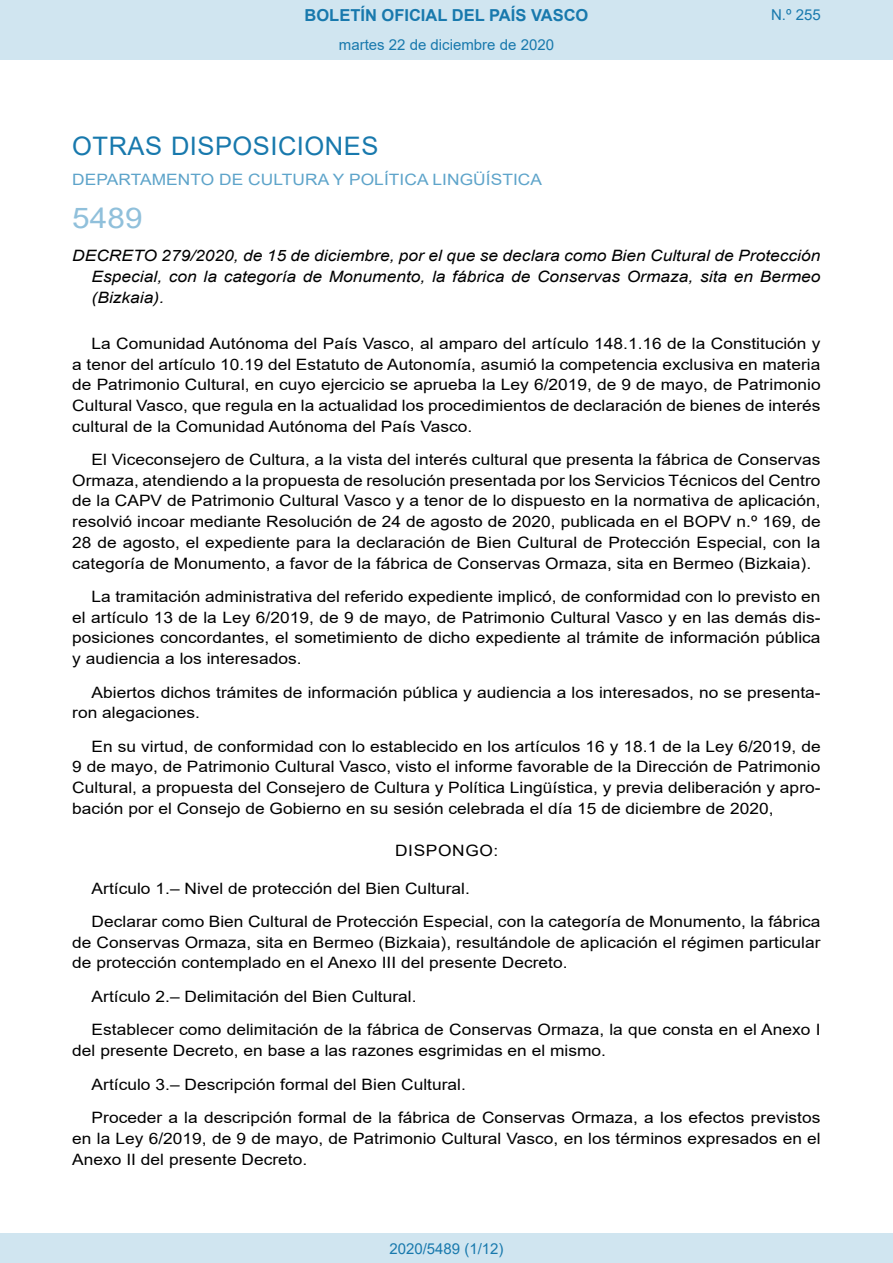
<style>
.page{position:relative;width:893px;height:1263px;background:#fff}
.page>*{position:absolute;margin:0;border:0;box-sizing:border-box;transform-origin:0 0}
.BOPVOrden{font:28.5px "Arial";color:#90c0db;scale:1.11 1}
.BOPVSeccion{font:25.5px "Arial";letter-spacing:.02em;color:#1879ad}
.t1{font:700 16.5px "Arial";color:#1879ad}
.BOPVDetalle{font:15.6px/20.7px "Arial";color:#000;text-align:justify;scale:1.11 1}
.BOPVTitulo{font:italic 15.6px/20.7px "Arial";color:#000;text-align:justify;scale:1.11 1}
.BOPVOrganismo{font:15.6px "Arial";letter-spacing:.005em;color:#5ea4ca;scale:1.11 1}
.BOPVClave{font:15.6px "Arial";letter-spacing:.035em;color:#000;scale:1.11 1}
.Paginacion_Centro{font:15px "Arial";color:#1879ad}
</style>
<div class="page">
<div style="left:0;top:0;width:893px;height:60px;background:#d0e5f0"></div>
<div style="left:0;top:1233px;width:893px;height:30px;background:#d0e5f0"></div>
<p class="t1" style="left:305px;top:3px;width:285px">BOLETÍN OFICIAL DEL PAÍS VASCO</p>
<p class="Paginacion_Centro" style="left:339px;top:35px;width:217px">martes 22 de diciembre de 2020</p>
<p class="Paginacion_Centro" style="left:771px;top:5px;width:51px">N.º 255</p>
<p class="BOPVSeccion" style="left:72px;top:128px;width:308px">OTRAS DISPOSICIONES</p>
<p class="BOPVOrganismo" style="left:72px;top:169px;width:425px">DEPARTAMENTO DE CULTURA Y POLÍTICA LINGÜÍSTICA</p>
<p class="BOPVOrden" style="left:72px;top:198px;width:65px">5489</p>
<p class="BOPVTitulo" style="left:92px;top:246px;width:658px;text-indent:-19px">DECRETO 279/2020, de 15 de diciembre, por el que se declara como Bien Cultural de Protección Especial, con la categoría de Monumento, la fábrica de Conservas Ormaza, sita en Bermeo (Bizkaia).</p>
<p class="BOPVDetalle" style="left:72px;top:333px;width:676px;text-indent:19px">La Comunidad Autónoma del País Vasco, al amparo del artículo 148.1.16 de la Constitución y a tenor del artículo 10.19 del Estatuto de Autonomía, asumió la competencia exclusiva en materia de Patrimonio Cultural, en cuyo ejercicio se aprueba la Ley 6/2019, de 9 de mayo, de Patrimonio Cultural Vasco, que regula en la actualidad los procedimientos de declaración de bienes de interés cultural de la Comunidad Autónoma del País Vasco.</p>
<p class="BOPVDetalle" style="left:72px;top:449px;width:676px;text-indent:19px">El Viceconsejero de Cultura, a la vista del interés cultural que presenta la fábrica de Conservas Ormaza, atendiendo a la propuesta de resolución presentada por los Servicios Técnicos del Centro de la CAPV de Patrimonio Cultural Vasco y a tenor de lo dispuesto en la normativa de aplicación, resolvió incoar mediante Resolución de 24 de agosto de 2020, publicada en el BOPV n.º 169, de 28 de agosto, el expediente para la declaración de Bien Cultural de Protección Especial, con la categoría de Monumento, a favor de la fábrica de Conservas Ormaza, sita en Bermeo (Bizkaia).</p>
<p class="BOPVDetalle" style="left:72px;top:586px;width:676px;text-indent:19px">La tramitación administrativa del referido expediente implicó, de conformidad con lo previsto en el artículo 13 de la Ley 6/2019, de 9 de mayo, de Patrimonio Cultural Vasco y en las demás dis&shy;posiciones concordantes, el sometimiento de dicho expediente al trámite de información pública y audiencia a los interesados.</p>
<p class="BOPVDetalle" style="left:72px;top:682px;width:676px;text-indent:19px">Abiertos dichos trámites de información pública y audiencia a los interesados, no se presenta&shy;ron alegaciones.</p>
<p class="BOPVDetalle" style="left:72px;top:736px;width:676px;text-indent:19px">En su virtud, de conformidad con lo establecido en los artículos 16 y 18.1 de la Ley 6/2019, de 9 de mayo, de Patrimonio Cultural Vasco, visto el informe favorable de la Dirección de Patrimonio Cultural, a propuesta del Consejero de Cultura y Política Lingüística, y previa deliberación y apro&shy;bación por el Consejo de Gobierno en su sesión celebrada el día 15 de diciembre de 2020,</p>
<p class="BOPVClave" style="left:395px;top:840px;width:94px">DISPONGO:</p>
<p class="BOPVDetalle" style="left:92px;top:878px;width:342px">Artículo 1.– Nivel de protección del Bien Cultural.</p>
<p class="BOPVDetalle" style="left:72px;top:911px;width:676px;text-indent:19px">Declarar como Bien Cultural de Protección Especial, con la categoría de Monumento, la fábrica de Conservas Ormaza, sita en Bermeo (Bizkaia), resultándole de aplicación el régimen particular de protección contemplado en el Anexo III del presente Decreto.</p>
<p class="BOPVDetalle" style="left:92px;top:986px;width:294px">Artículo 2.– Delimitación del Bien Cultural.</p>
<p class="BOPVDetalle" style="left:72px;top:1019px;width:676px;text-indent:19px">Establecer como delimitación de la fábrica de Conservas Ormaza, la que consta en el Anexo I del presente Decreto, en base a las razones esgrimidas en el mismo.</p>
<p class="BOPVDetalle" style="left:92px;top:1073px;width:339px">Artículo 3.– Descripción formal del Bien Cultural.</p>
<p class="BOPVDetalle" style="left:72px;top:1107px;width:676px;text-indent:19px">Proceder a la descripción formal de la fábrica de Conservas Ormaza, a los efectos previstos en la Ley 6/2019, de 9 de mayo, de Patrimonio Cultural Vasco, en los términos expresados en el Anexo II del presente Decreto.</p>
<p class="Paginacion_Centro" style="left:389px;top:1238px;width:116px">2020/5489 (1/12)</p>
</div>
